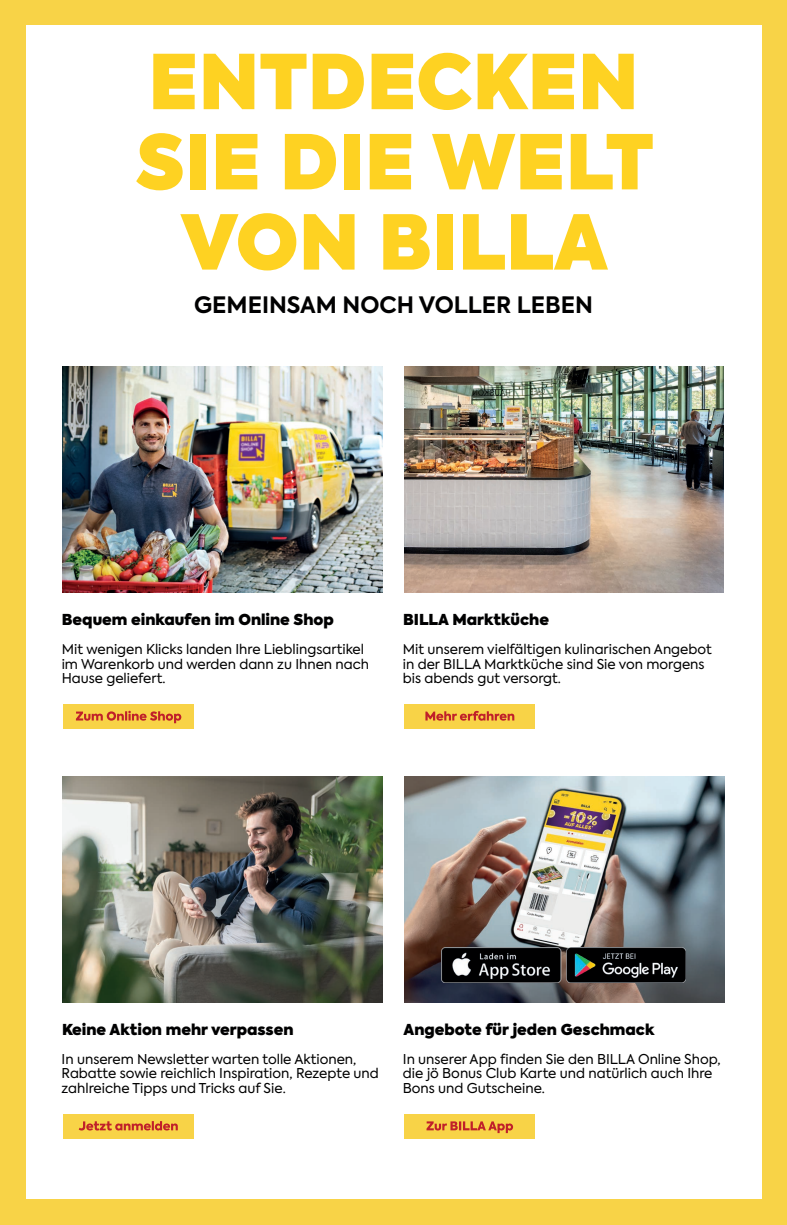
<style>
.page{position:relative;width:787px;height:1225px;background:#f8d347}
.page>*{position:absolute;margin:0;border:0;box-sizing:border-box;transform-origin:0 0}
.t1{font:800 75px/80.2px "Axiforma";color:#fed222;text-align:center}
.t2{font:700 22.5px "Axiforma";color:#000001}
.t3{font:800 15px "Axiforma";color:#000001}
.t4{font:13.5px/14.9px "Axiforma";color:#000001}
</style>
<div class="page">
<div style="left:26px;top:26px;width:735px;height:1173px;background:#fff"></div>
<div style="left:63px;top:704px;width:130px;height:25px;background:#f8d347"></div>
<svg style="left:76px;top:711px;width:105px;height:12px"></svg>
<div style="left:404px;top:704px;width:130px;height:25px;background:#f8d347"></div>
<svg style="left:425px;top:711px;width:89px;height:9px"></svg>
<div style="left:404px;top:1114px;width:130px;height:24px;background:#f8d347"></div>
<svg style="left:426px;top:1121px;width:87px;height:12px"></svg>
<div style="left:63px;top:1114px;width:130px;height:24px;background:#f8d347"></div>
<svg style="left:79px;top:1121px;width:99px;height:9px"></svg>
<img style="left:63px;top:366px;width:319px;height:226px">
<img style="left:404px;top:776px;width:320px;height:226px">
<img style="left:441px;top:947px;width:244px;height:35px">
<img style="left:404px;top:366px;width:319px;height:226px">
<img style="left:63px;top:776px;width:319px;height:226px">
<h1 class="t1" style="left:135px;top:43px;width:519px">ENTDECKEN<br>SIE DIE WELT<br>VON BILLA</h1>
<h2 class="t2" style="left:194px;top:290px;width:400px">GEMEINSAM NOCH VOLLER LEBEN</h2>
<p class="t3" style="left:62px;top:609px;width:273px">Bequem einkaufen im Online Shop</p>
<p class="t4" style="left:62px;top:641px;width:309px">Mit wenigen Klicks landen Ihre Lieblingsartikel im Warenkorb und werden dann zu Ihnen nach<br>Hause geliefert.</p>
<p class="t3" style="left:403px;top:608px;width:147px">BILLA Marktküche</p>
<p class="t4" style="left:403px;top:641px;width:310px">Mit unserem vielfältigen kulinarischen Angebot in der BILLA Marktküche sind Sie von morgens bis abends gut versorgt.</p>
<p class="t3" style="left:62px;top:1019px;width:233px">Keine Aktion mehr verpassen</p>
<p class="t4" style="left:62px;top:1051px;width:319px">In unserem Newsletter warten tolle Aktionen,<br>Rabatte sowie reichlich Inspiration, Rezepte und zahlreiche Tipps und Tricks auf Sie.</p>
<p class="t3" style="left:403px;top:1019px;width:252px">Angebote für jeden Geschmack</p>
<p class="t4" style="left:403px;top:1051px;width:319px">In unserer App finden Sie den BILLA Online Shop, die jö Bonus Club Karte und natürlich auch Ihre<br>Bons und Gutscheine.</p>
</div>
